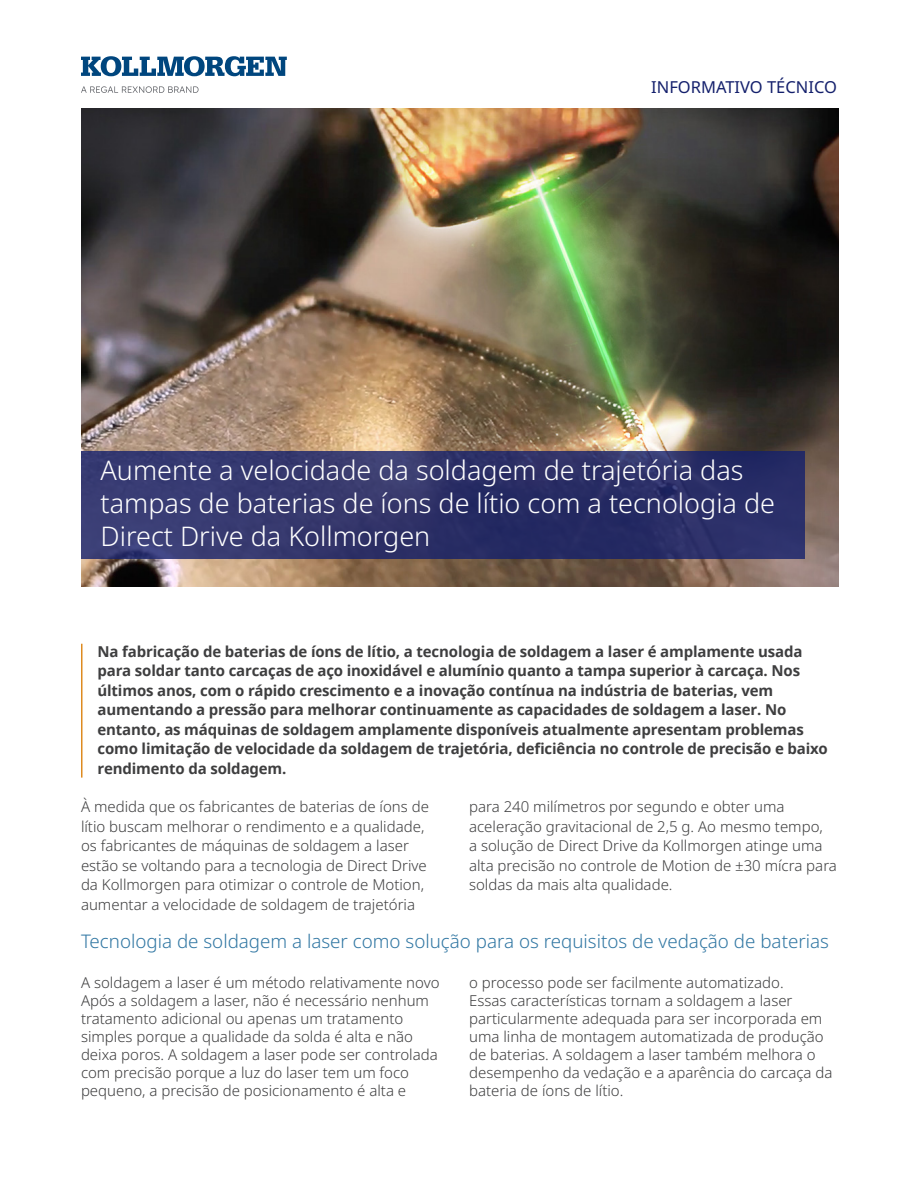
<style>
.page{position:relative;width:918px;height:1188px;background:#fff}
.page>*{position:absolute;margin:0;border:0;box-sizing:border-box;transform-origin:0 0}
.Header_title{font:300 27px/33px "Noto Sans";color:#fff}
.Body{font:300 18.75px "Noto Sans";color:#3177a3}
.t1{font:16.5px "Noto Sans";color:#14206c}
.Body-2{font:300 15px/18px "Noto Sans";color:#3e3e3f}
.t2{font:700 15px/19.5px "Noto Sans";letter-spacing:-.01em;color:#3e3e3f}
</style>
<div class="page">
<img style="left:81px;top:108px;width:757px;height:479px">
<svg style="left:81px;top:451px;width:724px;height:108px;fill:#30336a"></svg>
<hr style="left:81px;top:644px;width:1px;height:134px;background:#de8b20">
<svg style="left:81px;top:86px;width:118px;height:7px"></svg>
<svg style="left:81px;top:56px;width:206px;height:20px"></svg>
<p class="t1" style="left:651px;top:77px;width:187px">INFORMATIVO TÉCNICO</p>
<p class="Header_title" style="left:101px;top:455px;width:676px">Aumente a velocidade da soldagem de trajetória das tampas de baterias de íons de lítio com a tecnologia de<br>Direct Drive da Kollmorgen</p>
<p class="t2" style="left:98px;top:642px;width:732px">Na fabricação de baterias de íons de lítio, a tecnologia de soldagem a laser é amplamente usada para soldar tanto carcaças de aço inoxidável e alumínio quanto a tampa superior à carcaça. Nos últimos anos, com o rápido crescimento e a inovação contínua na indústria de baterias, vem aumentando a pressão para melhorar continuamente as capacidades de soldagem a laser. No entanto, as máquinas de soldagem amplamente disponíveis atualmente apresentam problemas como limitação de velocidade da soldagem de trajetória, deficiência no controle de precisão e baixo rendimento da soldagem.</p>
<p class="Body-2" style="left:81px;top:797px;width:349px;line-height:19.5px">À medida que os fabricantes de baterias de íons de lítio buscam melhorar o rendimento e a qualidade, os fabricantes de máquinas de soldagem a laser estão se voltando para a tecnologia de Direct Drive da Kollmorgen para otimizar o controle de Motion, aumentar a velocidade de soldagem de trajetória</p>
<p class="Body-2" style="left:469px;top:797px;width:369px;line-height:19.5px">para 240 milímetros por segundo e obter uma aceleração gravitacional de 2,5 g. Ao mesmo tempo,<br>a solução de Direct Drive da Kollmorgen atinge uma alta precisão no controle de Motion de ±30 mícra para soldas da mais alta qualidade.</p>
<p class="Body" style="left:81px;top:928px;width:749px">Tecnologia de soldagem a laser como solução para os requisitos de vedação de baterias</p>
<p class="Body-2" style="left:81px;top:974px;width:360px">A soldagem a laser é um método relativamente novo Após a soldagem a laser, não é necessário nenhum tratamento adicional ou apenas um tratamento simples porque a qualidade da solda é alta e não deixa poros. A soldagem a laser pode ser controlada com precisão porque a luz do laser tem um foco pequeno, a precisão de posicionamento é alta e</p>
<p class="Body-2" style="left:469px;top:974px;width:365px">o processo pode ser facilmente automatizado.<br>Essas características tornam a soldagem a laser particularmente adequada para ser incorporada em uma linha de montagem automatizada de produção de baterias. A soldagem a laser também melhora o desempenho da vedação e a aparência do carcaça da bateria de íons de lítio.</p>
</div>
